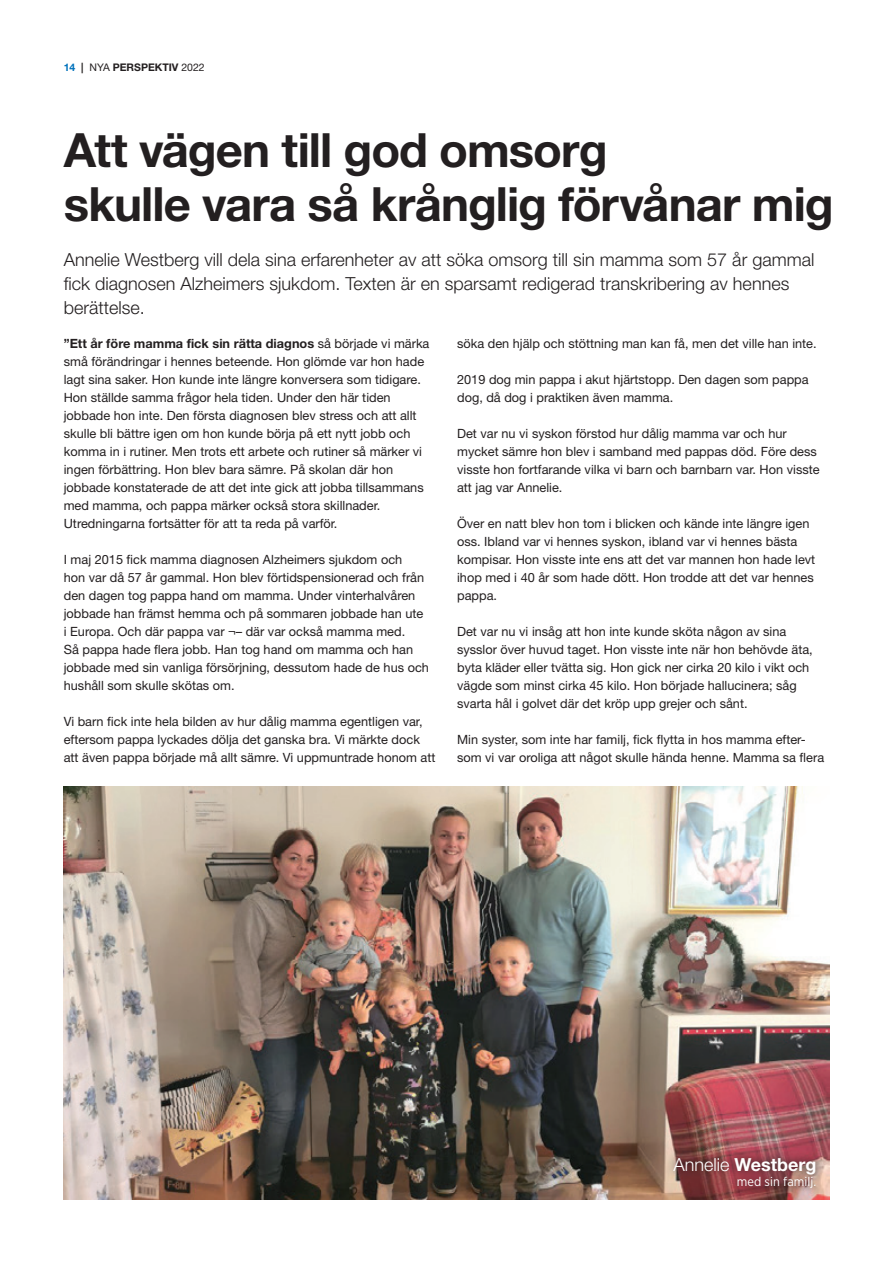
<style>
.page{position:relative;width:893px;height:1263px;background:#fff}
.page>*{position:absolute;margin:0;border:0;box-sizing:border-box;transform-origin:0 0}
.t1{font:700 47.25px/54px "Helvetica Neue LT Pro";letter-spacing:-.02em;color:#231f20}
.t2{font:300 18px/24px "Helvetica Neue LT Pro";color:#231f20}
.t3{font:700 18px "Helvetica Neue LT Pro";color:#fff}
.t4{font:12.75px/18px "Helvetica Neue LT Pro";color:#231f20}
.t5{font:12.75px "Gotham Narrow";letter-spacing:.005em;color:#fff}
.t6{font:700 10.5px "Helvetica Neue LT Pro";color:#231f20}
.s1{color:#0072bc}
.s2{font-weight:400}
.s3{font-weight:700}
.s4{font-weight:300}
</style>
<div class="page">
<img style="left:64px;top:787px;width:765px;height:412px">
<img style="left:665px;top:1149px;width:159px;height:48px">
<p class="t6" style="left:64px;top:61px;width:143px"><span class="s1">14</span> | <span class="s2">NYA</span> PERSPEKTIV <span class="s2">2022</span></p>
<h1 class="t1" style="left:64px;top:122px;width:771px">Att vägen till god omsorg<br>skulle vara så krånglig förvånar mig</h1>
<h2 class="t2" style="left:64px;top:247px;width:752px">Annelie Westberg vill dela sina erfarenheter av att söka omsorg till sin mamma som 57 år gammal fick diagnosen Alzheimers sjukdom. Texten är en sparsamt redigerad transkribering av hennes berättelse.</h2>
<p class="t4" style="left:64px;top:334px;width:367px"><span class="s3">”Ett år före mamma fick sin rätta diagnos</span> så började vi märka små förändringar i hennes beteende. Hon glömde var hon hade lagt sina saker. Hon kunde inte längre konversera som tidigare.<br>Hon ställde samma frågor hela tiden. Under den här tiden jobbade hon inte. Den första diagnosen blev stress och att allt skulle bli bättre igen om hon kunde börja på ett nytt jobb och komma in i rutiner. Men trots ett arbete och rutiner så märker vi ingen förbättring. Hon blev bara sämre. På skolan där hon jobbade konstaterade de att det inte gick att jobba tillsammans med mamma, och pappa märker också stora skillnader.<br>Utredningarna fortsätter för att ta reda på varför.</p>
<p class="t4" style="left:64px;top:550px;width:367px">I maj 2015 fick mamma diagnosen Alzheimers sjukdom och<br>hon var då 57 år gammal. Hon blev förtidspensionerad och från den dagen tog pappa hand om mamma. Under vinterhalvåren jobbade han främst hemma och på sommaren jobbade han ute i Europa. Och där pappa var ¬– där var också mamma med.<br>Så pappa hade flera jobb. Han tog hand om mamma och han jobbade med sin vanliga försörjning, dessutom hade de hus och hushåll som skulle skötas om.</p>
<p class="t4" style="left:64px;top:712px;width:373px">Vi barn fick inte hela bilden av hur dålig mamma egentligen var, eftersom pappa lyckades dölja det ganska bra. Vi märkte dock att även pappa började må allt sämre. Vi uppmuntrade honom att</p>
<p class="t4" style="left:457px;top:334px;width:361px">söka den hjälp och stöttning man kan få, men det ville han inte.</p>
<p class="t4" style="left:457px;top:370px;width:353px">2019 dog min pappa i akut hjärtstopp. Den dagen som pappa dog, då dog i praktiken även mamma.</p>
<p class="t4" style="left:457px;top:424px;width:364px">Det var nu vi syskon förstod hur dålig mamma var och hur mycket sämre hon blev i samband med pappas död. Före dess visste hon fortfarande vilka vi barn och barnbarn var. Hon visste att jag var Annelie.</p>
<p class="t4" style="left:457px;top:514px;width:360px">Över en natt blev hon tom i blicken och kände inte längre igen oss. Ibland var vi hennes syskon, ibland var vi hennes bästa kompisar. Hon visste inte ens att det var mannen hon hade levt ihop med i 40 år som hade dött. Hon trodde att det var hennes pappa.</p>
<p class="t4" style="left:457px;top:622px;width:357px">Det var nu vi insåg att hon inte kunde sköta någon av sina sysslor över huvud taget. Hon visste inte när hon behövde äta, byta kläder eller tvätta sig. Hon gick ner cirka 20 kilo i vikt och vägde som minst cirka 45 kilo. Hon började hallucinera; såg svarta hål i golvet där det kröp upp grejer och sånt.</p>
<p class="t4" style="left:457px;top:730px;width:369px">Min syster, som inte har familj, fick flytta in hos mamma efter&shy;som vi var oroliga att något skulle hända henne. Mamma sa flera</p>
<h2 class="t3" style="left:673px;top:1153px;width:145px"><span class="s4">Annelie</span> Westberg</h2>
<p class="t5" style="left:737px;top:1174px;width:81px">med sin familj.</p>
</div>
